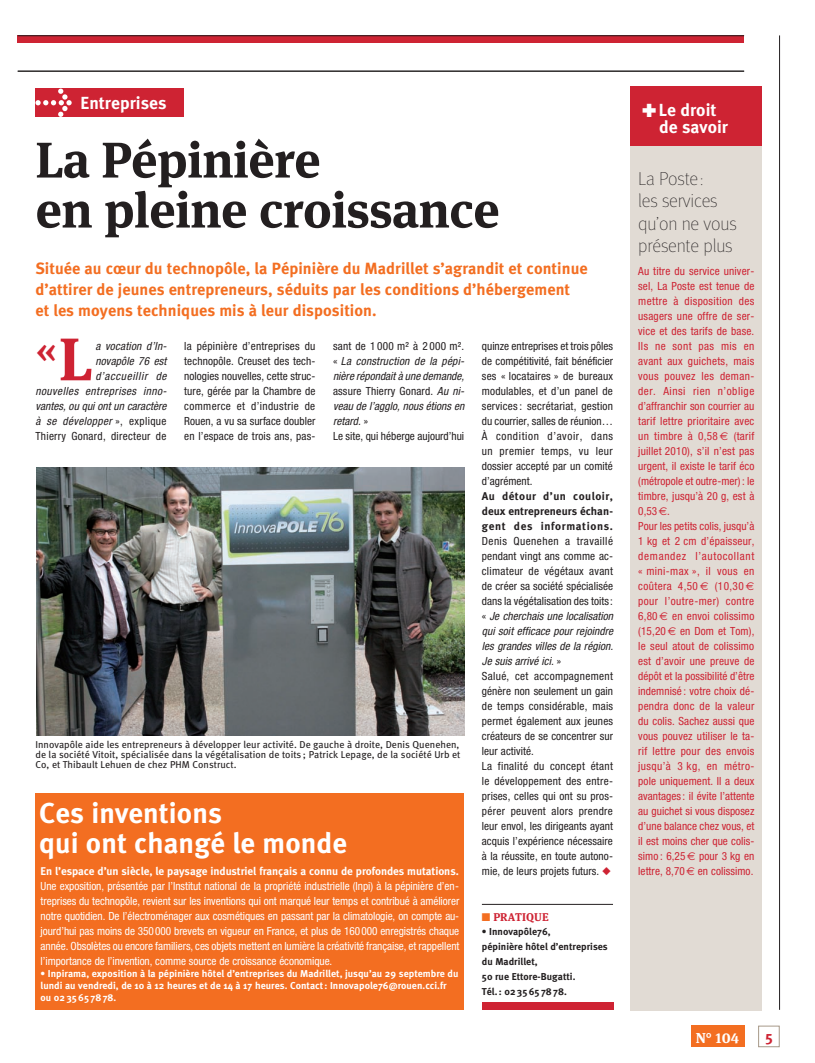
<style>
.page{position:relative;width:815px;height:1063px;background:#fff}
.page>*{position:absolute;margin:0;border:0;box-sizing:border-box;transform-origin:0 0}
.t1{font:700 50px/50px "Meta Serif OT";letter-spacing:-.01em;color:#231f20}
.t2{font:700 36px "Meta Serif OT";color:#ce2333}
.t3{font:700 28.75px/30px "Meta";letter-spacing:.005em;color:#fff}
.t4{font:100 18.75px/22.5px "Meta";letter-spacing:-.01em;color:#231f20}
.t5{font:700 17.5px/16.2px "Meta";letter-spacing:.005em;color:#fff}
.t6{font:700 16.25px/21.2px "Meta";letter-spacing:.005em;color:#f36e21}
.t7{font:15px "Meta Bold LF Caps";color:#ce2333}
.t8{font:700 14.38px "Meta Serif OT";color:#fff}
.t9{font:condensed 11.25px/15px "Helvetica Neue";letter-spacing:.01em;color:#231f20;text-align:justify}
.t10{font:condensed 11.25px/15px "Helvetica Neue";letter-spacing:.015em;color:#ce2333}
.t11{font:condensed 11.25px/15px "Helvetica Neue";letter-spacing:-.005em;color:#fff;text-align:justify}
.t12{font:italic condensed 11.25px/15px "Helvetica Neue";letter-spacing:.015em;color:#231f20}
.t13{font:italic condensed 11.25px/15px "Helvetica Neue";letter-spacing:.035em;color:#231f20;text-align:right}
.t14{font:700 11.25px "Meta";letter-spacing:-.005em;color:#fff}
.t15{font:700 11.25px/15px "Meta";letter-spacing:.045em;color:#231f20;text-align:justify}
.t16{font:700 11.25px "Meta Serif OT";letter-spacing:.135em;color:#ce2333}
.t17{font:10px/10px "Meta";letter-spacing:.005em;color:#231f20;text-align:justify}
.t18{font:700 10px/12px "Meta";letter-spacing:.005em;color:#fff}
.t19{font:700 10px/15px "Meta";letter-spacing:.005em;color:#231f20}
.s1{font-size:60px}
.s2{font-style:normal}
.s3{font-style:italic}
.s4{font-family:"Euro Sans";font-stretch:normal}
</style>
<div class="page">
<hr style="left:482px;top:904px;width:131px;height:1px;background:#231f20">
<hr style="left:779px;top:35px;width:1px;height:975px;background:#231f20">
<div style="left:691px;top:1026px;width:53px;height:21px;background:#f36e21"></div>
<div style="left:758px;top:1026px;width:22px;height:21px;border:1px solid #a79989"></div>
<div style="left:18px;top:36px;width:726px;height:7px;background:#ce2333"></div>
<hr style="left:18px;top:71px;width:726px;height:1px;background:#231f20">
<hr style="left:18px;top:35px;width:726px;height:1px;background:#231f20">
<div style="left:36px;top:793px;width:428px;height:217px;background:#f36e21"></div>
<img style="left:36px;top:468px;width:428px;height:268px">
<div style="left:35px;top:89px;width:149px;height:28px;background:#ce2333"></div>
<svg style="left:35px;top:89px;width:37px;height:28px"></svg>
<div style="left:631px;top:86px;width:131px;height:924px;background:#e1dbd4"></div>
<div style="left:631px;top:86px;width:131px;height:60px;background:#ce2333"></div>
<div style="left:482px;top:1003px;width:131px;height:7px;background:#ce2333"></div>
<h3 class="t5" style="left:81px;top:94px;width:87px">Entreprises</h3>
<h1 class="t1" style="left:35px;top:136px;width:466px">La Pépinière<br>en pleine croissance</h1>
<h3 class="t6" style="left:35px;top:257px;width:554px">Située au cœur du technopôle, la Pépinière du Madrillet s’agrandit et continue d’attirer de jeunes entrepreneurs, séduits par les conditions d’hébergement et les moyens techniques mis à leur disposition.</h3>
<h2 class="t2" style="left:35px;top:328px;width:59px">«<span class="s1">L</span></h2>
<p class="t13" style="left:35px;top:339px;width:133px">a vocation d’In-<br>novapôle 76 est<br>d’accueillir de<br>nouvelles entreprises inno&shy;vantes, ou qui ont un caractère à se développer <span class="s2">», explique<br>Thierry Gonard, directeur de</span></p>
<p class="t9" style="left:184px;top:339px;width:133px">la pépinière d’entreprises du technopôle. Creuset des tech&shy;nologies nouvelles, cette struc&shy;ture, gérée par la Chambre de commerce et d’industrie de Rouen, a vu sa surface doubler en l’espace de trois ans, pas-</p>
<p class="t12" style="left:333px;top:339px;width:133px"><span class="s2">sant de 1 000 m² à 2 000 m². «</span> La construction de la pépi&shy;nière répondait à une demande, <span class="s2">assure Thierry Gonard.</span> Au ni&shy;veau de l’agglo, nous étions en retard. <span class="s2">»<br>Le site, qui héberge aujourd’hui</span></p>
<p class="t9" style="left:482px;top:339px;width:133px">quinze entreprises et trois pôles de compétitivité, fait bénéficier ses « locataires » de bureaux modulables, et d’un panel de services : secrétariat, gestion du courrier, salles de réunion… À condition d’avoir, dans un premier temps, vu leur dossier accepté par un comité d’agrément.</p>
<p class="t15" style="left:482px;top:489px;width:133px">Au détour d’un couloir, deux entrepreneurs échan&shy;gent des informations.</p>
<p class="t9" style="left:482px;top:534px;width:133px;text-align:left">Denis Quenehen a travaillé pendant vingt ans comme ac&shy;climateur de végétaux avant de créer sa société spécialisée dans la végétalisation des toits : « <span class="s3">Je cherchais une localisation qui soit efficace pour rejoindre les grandes villes de la région.<br>Je suis arrivé ici.</span> »<br>Salué, cet accompagnement génère non seulement un gain de temps considérable, mais permet également aux jeunes créateurs de se concentrer sur leur activité.<br>La finalité du concept étant le développement des entre&shy;prises, celles qui ont su pros&shy;pérer peuvent alors prendre leur envol, les dirigeants ayant acquis l’expérience nécessaire à la réussite, en toute autono&shy;mie, de leurs projets futurs.</p>
<p class="t16" style="left:493px;top:911px;width:57px">Pratique</p>
<p class="t19" style="left:482px;top:924px;width:127px">• Innovapôle76,<br>pépinière hôtel d’entreprises du Madrillet,<br>50 rue Ettore-Bugatti.<br>Tél.: 023565 7878.</p>
<p class="t17" style="left:35px;top:740px;width:427px">Innovapôle aide les entrepreneurs à développer leur activité. De gauche à droite, Denis Quenehen, de la société Vitoit, spécialisée dans la végétalisation de toits ; Patrick Lepage, de la société Urb et Co, et Thibault Lehuen de chez PHM Construct.</p>
<h3 class="t3" style="left:39px;top:798px;width:309px">Ces inventions<br>qui ont changé le monde</h3>
<p class="t14" style="left:41px;top:865px;width:420px">En l’espace d’un siècle, le paysage industriel français a connu de profondes mutations.</p>
<p class="t11" style="left:41px;top:879px;width:420px">Une exposition, présentée par l’Institut national de la propriété industrielle (Inpi) à la pépinière d’en&shy;treprises du technopôle, revient sur les inventions qui ont marqué leur temps et contribué à améliorer notre quotidien. De l’électroménager aux cosmétiques en passant par la climatologie, on compte au&shy;jourd’hui pas moins de 350000 brevets en vigueur en France, et plus de 160000 enregistrés chaque année. Obsolètes ou encore familiers, ces objets mettent en lumière la créativité française, et rappellent l’importance de l’invention, comme source de croissance économique.</p>
<p class="t18" style="left:41px;top:968px;width:419px">• Inpirama, exposition à la pépinière hôtel d’entreprises du Madrillet, jusqu’au 29 septembre du lundi au vendredi, de 10 à 12 heures et de 14 à 17 heures. Contact: Innovapole76@rouen.cci.fr ou 023565 7878.</p>
<h3 class="t5" style="left:659px;top:102px;width:71px">Le droit de savoir</h3>
<h3 class="t4" style="left:638px;top:167px;width:100px">La Poste:<br>les services qu’on ne vous présente plus</h3>
<p class="t10" style="left:638px;top:264px;width:118px">Au titre du service univer&shy;sel, La Poste est tenue de mettre à disposition des usagers une offre de ser&shy;vice et des tarifs de base.<br>Ils ne sont pas mis en avant aux guichets, mais vous pouvez les deman&shy;der. Ainsi rien n’oblige d’affranchir son courrier au tarif lettre prioritaire avec un timbre à 0,58 <span class="s4">€</span> (tarif juillet 2010), s’il n’est pas urgent, il existe le tarif éco (métropole et outre-mer) : le timbre, jusqu’à 20 g, est à<br>0,53<span class="s4">€</span>.<br>Pour les petits colis, jusqu’à<br>1 kg et 2 cm d’épaisseur, demandez l’autocollant « mini-max », il vous en coûtera 4,50 <span class="s4">€</span> (10,30 <span class="s4">€ </span>pour l’outre-mer) contre<br>6,80 <span class="s4">€</span> en envoi colissimo (15,20 <span class="s4">€</span> en Dom et Tom), le seul atout de colissimo est d’avoir une preuve de dépôt et la possibilité d’être indemnisé : votre choix dé&shy;pendra donc de la valeur du colis. Sachez aussi que vous pouvez utiliser le ta&shy;rif lettre pour des envois jusqu’à 3 kg, en métro&shy;pole uniquement. Il a deux avantages : il évite l’attente au guichet si vous disposez d’une balance chez vous, et il est moins cher que colis&shy;simo : 6,25<span class="s4">€</span> pour 3 kg en lettre, 8,70<span class="s4">€</span> en colissimo.</p>
<p class="t8" style="left:696px;top:1030px;width:45px">n° 104</p>
<h3 class="t7" style="left:765px;top:1029px;width:10px">5</h3>
</div>
